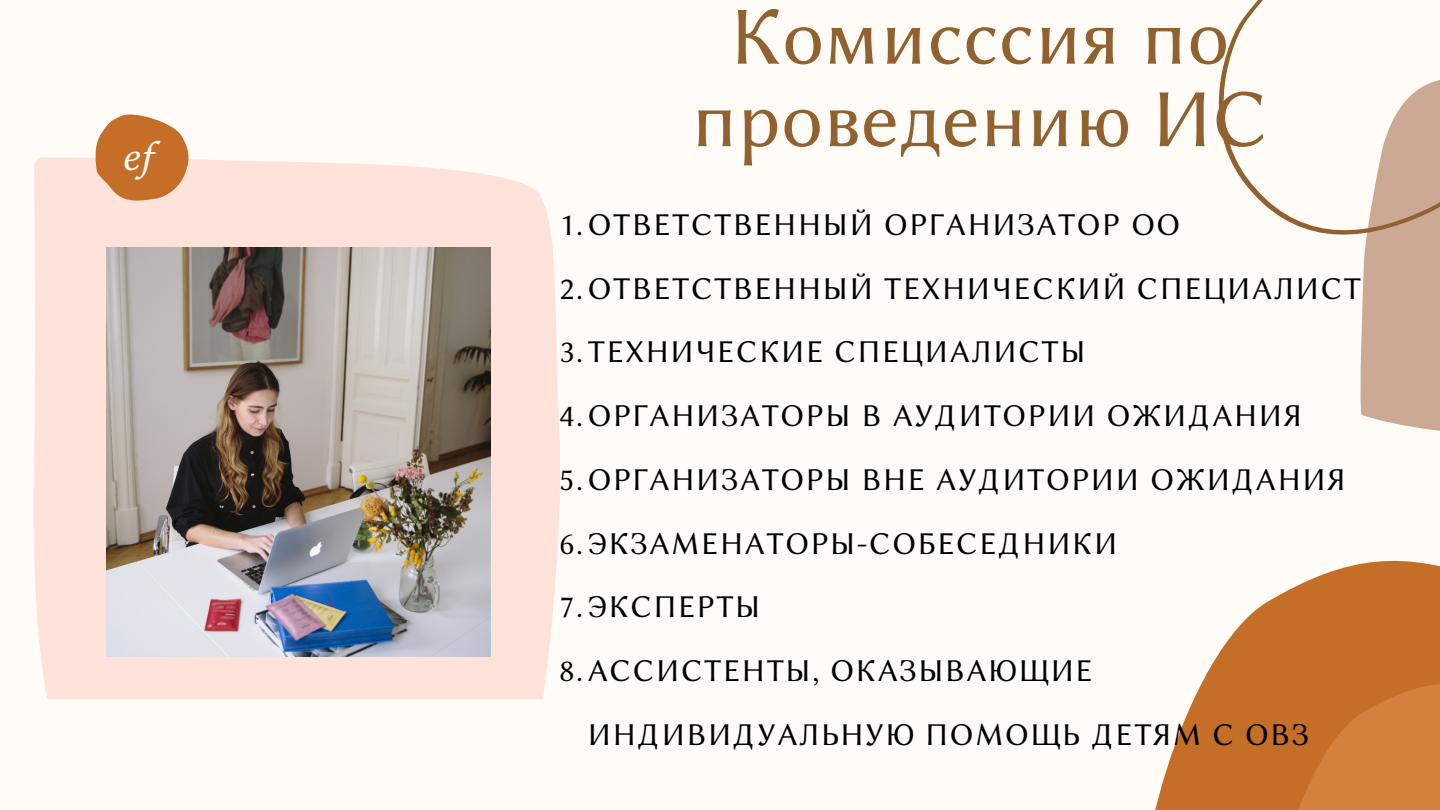
<style>
.page{position:relative;width:1440px;height:810px;background:#fffcf7}
.page>*{position:absolute;margin:0;border:0;box-sizing:border-box;transform-origin:0 0}
.t1{font:83px/82.5px "Lin Biolinum O";color:#91612f;text-align:center}
.t2{font:42px "Lin Biolinum OI";color:#fffcf7}
.t3{font:32px/63.8px "Lin Biolinum O";letter-spacing:.05em;color:#000}
</style>
<div class="page">
<svg style="left:1155px;top:560px;width:285px;height:250px;fill:#c46e28"></svg>
<svg style="left:1256px;top:676px;width:184px;height:134px;background:#c73"></svg>
<div style="left:1360px;top:247px;width:80px;height:184px;background:#cca995"></div>
<svg style="left:1218px;top:0;width:222px;height:247px"></svg>
<svg style="left:33px;top:158px;width:527px;height:541px;background:#fee4dc"></svg>
<img style="left:106px;top:247px;width:384px;height:410px">
<svg style="left:93px;top:114px;width:97px;height:90px;background:#d4915d"></svg>
<p class="t2" style="left:122px;top:132px;width:33px">ef</p>
<p class="t1" style="left:691px;top:-5px;width:579px">Комисссия по проведению ИС</p>
<p class="t3" style="left:560px;top:193px;width:622px">1.ОТВЕТСТВЕННЫЙ ОРГАНИЗАТОР ОО</p>
<p class="t3" style="left:560px;top:256px;width:803px">2.ОТВЕТСТВЕННЫЙ ТЕХНИЧЕСКИЙ СПЕЦИАЛИСТ</p>
<p class="t3" style="left:560px;top:320px;width:528px">3.ТЕХНИЧЕСКИЕ СПЕЦИАЛИСТЫ</p>
<p class="t3" style="left:560px;top:384px;width:744px">4.ОРГАНИЗАТОРЫ В АУДИТОРИИ ОЖИДАНИЯ</p>
<p class="t3" style="left:560px;top:448px;width:787px">5.ОРГАНИЗАТОРЫ ВНЕ АУДИТОРИИ ОЖИДАНИЯ</p>
<p class="t3" style="left:560px;top:511px;width:559px">6.ЭКЗАМЕНАТОРЫ-СОБЕСЕДНИКИ</p>
<p class="t3" style="left:560px;top:575px;width:202px">7.ЭКСПЕРТЫ</p>
<p class="t3" style="left:588px;top:639px;width:723px;text-indent:-28px">8.АССИСТЕНТЫ, ОКАЗЫВАЮЩИЕ<br>ИНДИВИДУАЛЬНУЮ ПОМОЩЬ ДЕТЯМ С ОВЗ</p>
</div>
